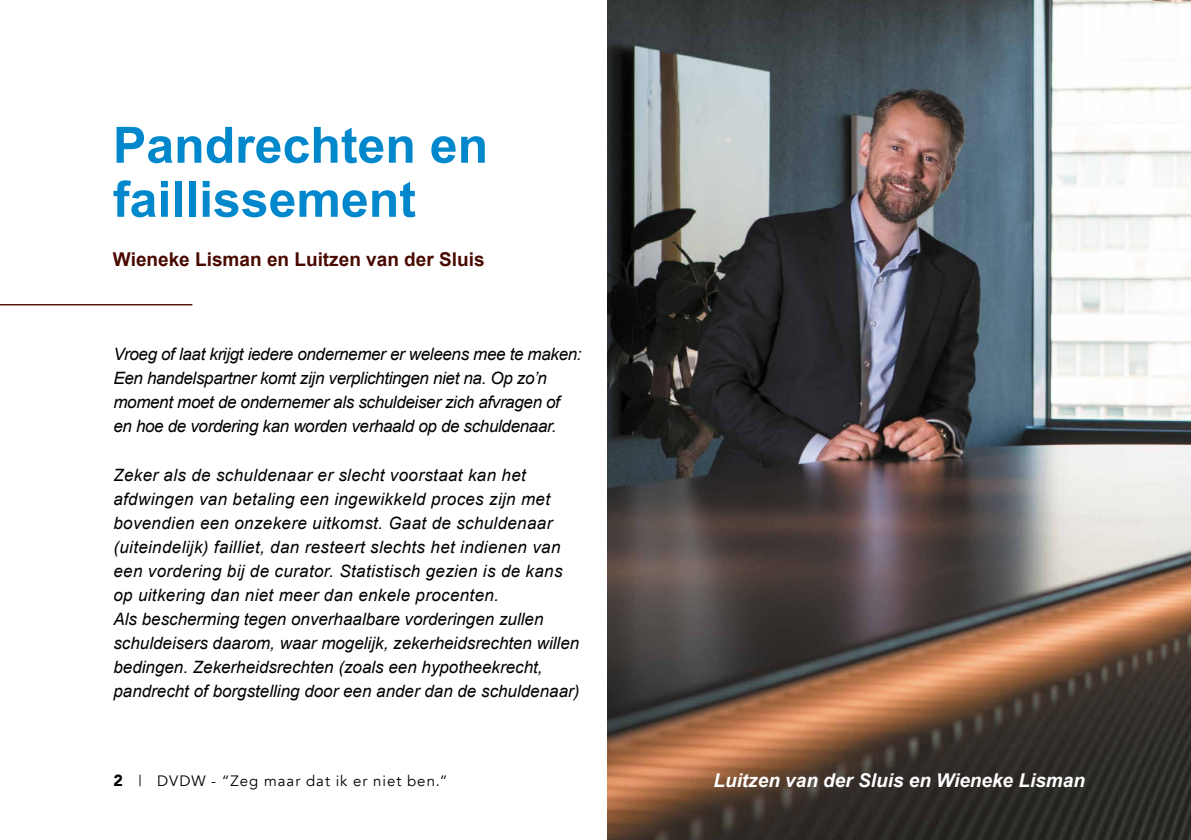
<style>
.page{position:relative;width:1191px;height:840px;background:#fff}
.page>*{position:absolute;margin:0;border:0;box-sizing:border-box;transform-origin:0 0}
.t1{font:700 50px/54px "Arial";color:#0087cc}
.t2{font:700 19px "Arial";color:#4a0a00}
.t3{font:italic 700 19px "Arial";color:#fff}
.t4{font:italic 17px/24px "Arial";letter-spacing:.02em;color:#000}
.t5{font:italic 17px/24px "Arial";letter-spacing:-.02em;color:#000}
.t6{font:15px "Avenir";letter-spacing:.065em;color:#000}
.s1{font-weight:900;font-size:16px}
</style>
<div class="page">
<hr style="left:0;top:304px;width:192px;height:1px;background:#4a0a00">
<img style="left:607px;top:0;width:584px;height:839px">
<h1 class="t1" style="left:113px;top:120px;width:377px">Pandrechten en faillissement</h1>
<p class="t2" style="left:113px;top:247px;width:373px">Wieneke Lisman en Luitzen van der Sluis</p>
<p class="t5" style="left:113px;top:342px;width:470px">Vroeg of laat krijgt iedere ondernemer er weleens mee te maken:<br>Een handelspartner komt zijn verplichtingen niet na. Op zo’n moment moet de ondernemer als schuldeiser zich afvragen of en hoe de vordering kan worden verhaald op de schuldenaar.</p>
<p class="t4" style="left:113px;top:462px;width:467px">Zeker als de schuldenaar er slecht voorstaat kan het afdwingen van betaling een ingewikkeld proces zijn met bovendien een onzekere uitkomst. Gaat de schuldenaar (uiteindelijk) failliet, dan resteert slechts het indienen van een vordering bij de curator. Statistisch gezien is de kans op uitkering dan niet meer dan enkele procenten.<br>Als bescherming tegen onverhaalbare vorderingen zullen schuldeisers daarom, waar mogelijk, zekerheidsrechten willen bedingen. Zekerheidsrechten (zoals een hypotheekrecht, pandrecht of borgstelling door een ander dan de schuldenaar)</p>
<p class="t6" style="left:113px;top:771px;width:336px"><span class="s1">2</span> | DVDW - “Zeg maar dat ik er niet ben.”</p>
<p class="t3" style="left:713px;top:767px;width:373px">Luitzen van der Sluis en Wieneke Lisman</p>
</div>
